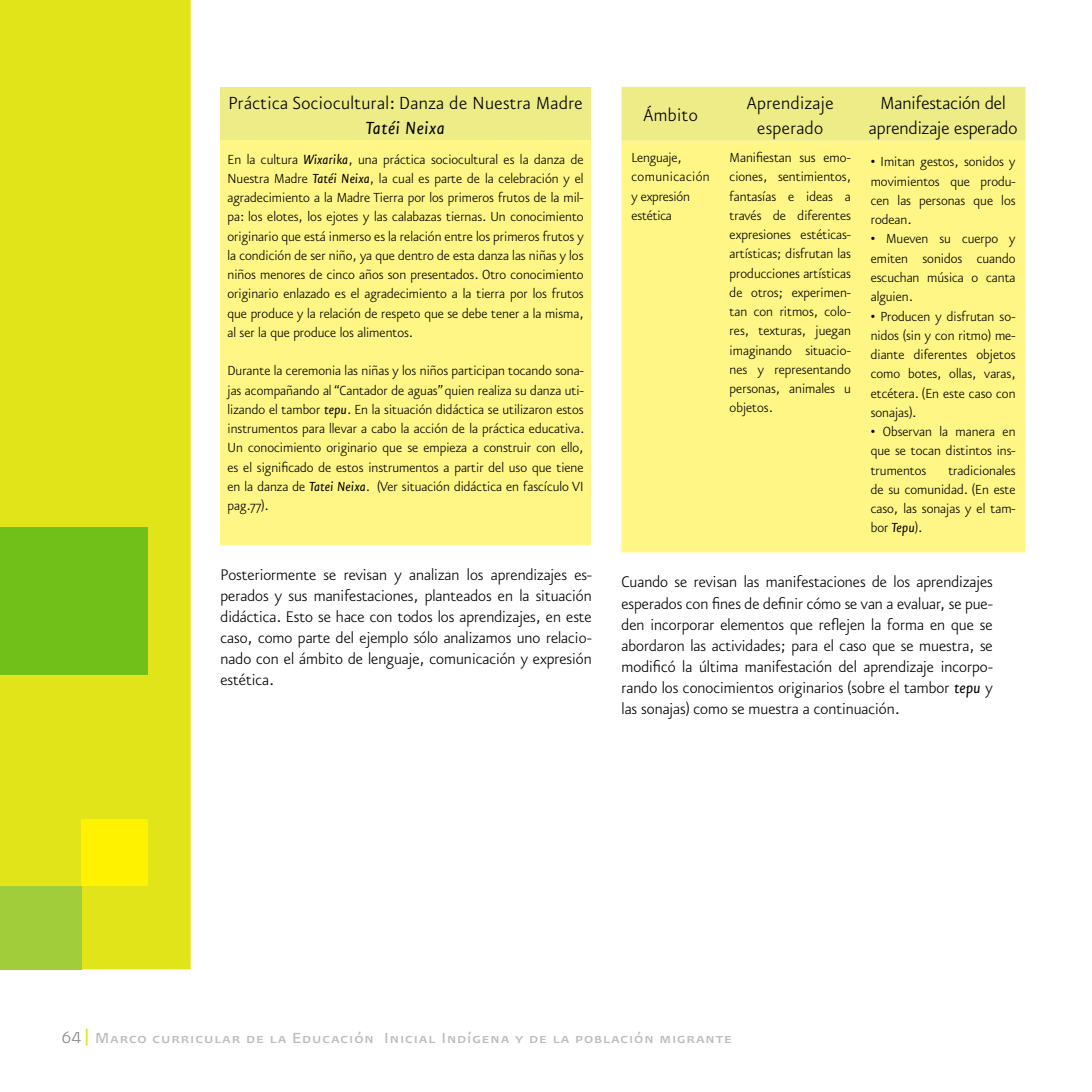
<style>
.page{position:relative;width:1092px;height:1092px;background:#fff}
.page>*{position:absolute;margin:0;border:0;box-sizing:border-box;transform-origin:0 0}
.t1{font:300 21px/24.5px "Eureka Sans";letter-spacing:.02em;color:#000;text-align:center}
.t2{font:300 21px/24.5px "Eureka Sans";color:#000;text-align:center}
.t3{font:italic 21px "Eureka Sans";letter-spacing:.02em;color:#000}
.t4{font:300 18.38px/21px "Eureka Sans";color:#000;text-align:justify}
.t5{font:17.5px "Presidencia Base Versalitas";letter-spacing:.05em;color:#bcbbbe;scale:1.05 1}
.t6{font:300 15.75px/19.2px "Eureka Sans";color:#000;text-align:justify}
.s1{font-weight:400;font-style:italic}
.s2{font-family:"Presidencia Fina";font-size:19.25px;color:#807f83}
.s3{font-family:"Eureka Sans";font-weight:500;color:#e2e41a}
</style>
<div class="page">
<div style="left:0;top:0;width:191px;height:969px;background:#e2e41a"></div>
<div style="left:0;top:885px;width:81px;height:84px;background:#a1cd3a"></div>
<div style="left:81px;top:819px;width:67px;height:66px;background:#fff200"></div>
<div style="left:0;top:527px;width:147px;height:148px;background:#71c019"></div>
<div style="left:220px;top:87px;width:370px;height:54px;background:#edec86"></div>
<div style="left:220px;top:141px;width:370px;height:403px;background:#fff685"></div>
<div style="left:621px;top:87px;width:404px;height:54px;background:#edec86"></div>
<div style="left:621px;top:141px;width:404px;height:411px;background:#fff685"></div>
<h1 class="t1" style="left:228px;top:92px;width:356px">Práctica Sociocultural: Danza de Nuestra Madre</h1>
<h1 class="t3" style="left:366px;top:118px;width:80px">Tatéi Neixa</h1>
<p class="t6" style="left:227px;top:150px;width:357px">En la cultura <span class="s1">Wixarika</span>, una práctica sociocultural es la danza de Nuestra Madre <span class="s1">Tatéi Neixa</span>, la cual es parte de la celebración y el agradecimiento a la Madre Tierra por los primeros frutos de la mil&shy;pa: los elotes, los ejotes y las calabazas tiernas. Un conocimiento originario que está inmerso es la relación entre los primeros frutos y la condición de ser niño, ya que dentro de esta danza las niñas y los niños menores de cinco años son presentados. Otro conocimiento originario enlazado es el agradecimiento a la tierra por los frutos que produce y la relación de respeto que se debe tener a la misma, al ser la que produce los alimentos.</p>
<p class="t6" style="left:227px;top:362px;width:358px">Durante la ceremonia las niñas y los niños participan tocando sona&shy;jas acompañando al “Cantador de aguas” quien realiza su danza uti&shy;lizando el tambor <span class="s1">tepu</span>. En la situación didáctica se utilizaron estos instrumentos para llevar a cabo la acción de la práctica educativa.<br>Un conocimiento originario que se empieza a construir con ello, es el significado de estos instrumentos a partir del uso que tiene en la danza de <span class="s1">Tatei Neixa</span>. (Ver situación didáctica en fascículo VI pag.77).</p>
<p class="t4" style="left:220px;top:565px;width:373px">Posteriormente se revisan y analizan los aprendizajes es&shy;perados y sus manifestaciones, planteados en la situación didáctica. Esto se hace con todos los aprendizajes, en este caso, como parte del ejemplo sólo analizamos uno relacio&shy;nado con el ámbito de lenguaje, comunicación y expresión estética.</p>
<h1 class="t1" style="left:643px;top:104px;width:56px">Ámbito</h1>
<h1 class="t1" style="left:746px;top:92px;width:88px">Aprendizaje esperado</h1>
<h1 class="t2" style="left:868px;top:92px;width:150px">Manifestación del aprendizaje esperado</h1>
<p class="t6" style="left:631px;top:149px;width:80px;text-align:left">Lenguaje, comunicación y expresión estética</p>
<p class="t6" style="left:729px;top:149px;width:123px">Manifiestan sus emo&shy;ciones, sentimientos, fantasías e ideas a través de diferentes expresiones estéticas&shy;artísticas; disfrutan las producciones artísticas de otros; experimen&shy;tan con ritmos, colo&shy;res, texturas, juegan imaginando situacio&shy;nes y representando personas, animales u objetos.</p>
<p class="t6" style="left:870px;top:153px;width:146px">• Imitan gestos, sonidos y movimientos que produ&shy;cen las personas que los rodean.</p>
<p class="t6" style="left:870px;top:230px;width:146px">• Mueven su cuerpo y emiten sonidos cuando escuchan música o canta alguien.</p>
<p class="t6" style="left:870px;top:307px;width:146px">• Producen y disfrutan so&shy;nidos (sin y con ritmo) me&shy;diante diferentes objetos como botes, ollas, varas, etcétera. (En este caso con sonajas).</p>
<p class="t6" style="left:870px;top:422px;width:146px">• Observan la manera en que se tocan distintos ins&shy;trumentos</p>
<p class="t6" style="left:870px;top:461px;width:146px;text-indent:78px">tradicionales de su comunidad. (En este caso, las sonajas y el tam&shy;bor <span class="s1">Tepu</span>).</p>
<p class="t4" style="left:621px;top:572px;width:373px">Cuando se revisan las manifestaciones de los aprendizajes esperados con fines de definir cómo se van a evaluar, se pue&shy;den incorporar elementos que reflejen la forma en que se abordaron las actividades; para el caso que se muestra, se modificó la última manifestación del aprendizaje incorpo&shy;rando los conocimientos originarios (sobre el tambor <span class="s1">tepu</span> y las sonajas) como se muestra a continuación.</p>
<p class="t5" style="left:61px;top:1027px;width:640px"><span class="s2">64</span> <span class="s3">|</span> Marco curricular de la Educación Inicial Indígena y de la población migrante</p>
</div>
